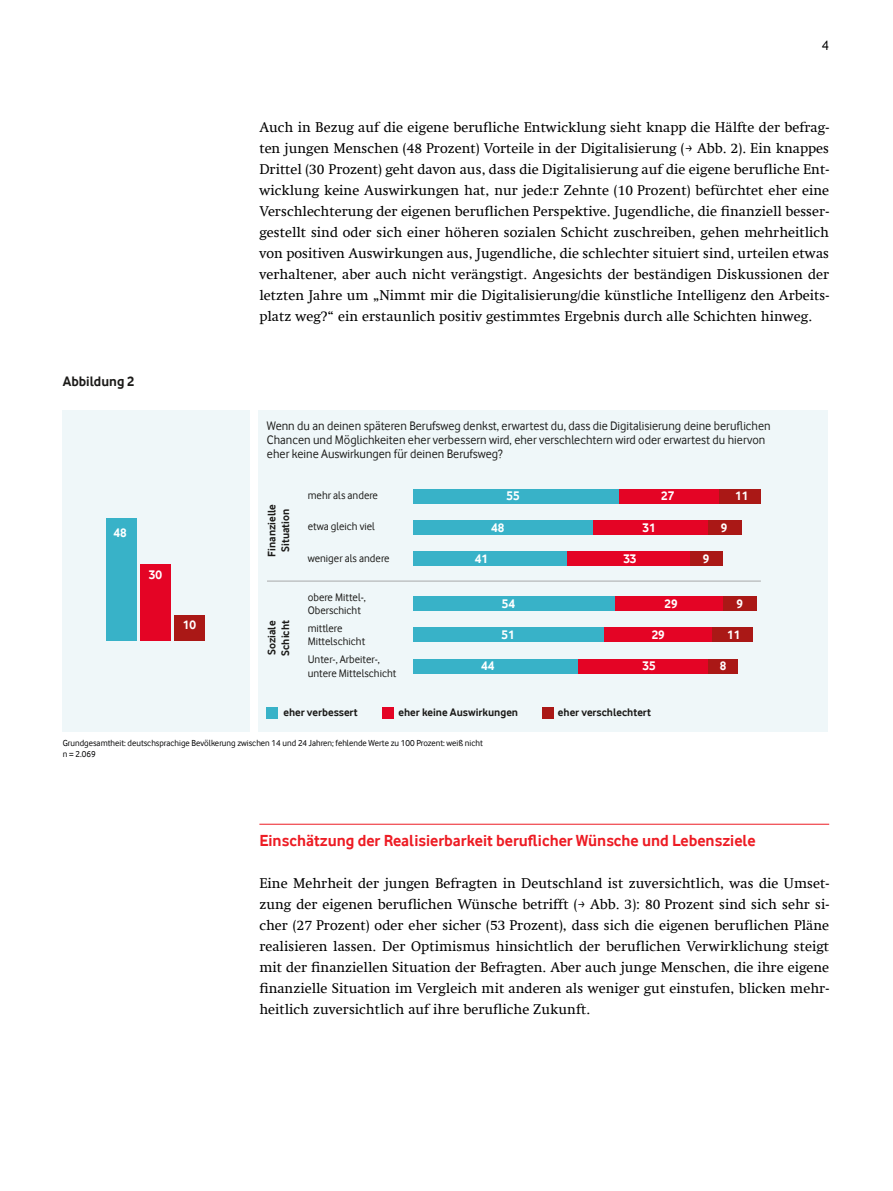
<style>
.page{position:relative;width:893px;height:1191px;background:#fff}
.page>*{position:absolute;margin:0;border:0;box-sizing:border-box;transform-origin:0 0}
.Subheadline_Fließtext{font:700 16.5px "Vodafone Rg";color:#ed1c24}
.Fließtext{font:14.25px/21px "Swift Com";color:#000;text-align:justify}
.t1{font:14.25px "Vodafone Rg";color:#000}
.t2{font:700 14.1px "Vodafone Rg";color:#1b1a18}
.t3{font:700 12.9px "Vodafone Rg";color:#fff}
.t4{font:12.75px/14.1px "Vodafone Rg";color:#1e1e1c}
.t5{font:11.25px/13.5px "Vodafone Rg";color:#1b1a18}
.t6{font:700 11.25px/13.5px "Vodafone Rg";color:#1b1a18;text-align:center}
.t7{font:9px/11.6px "Vodafone Rg";color:#020203}
.s1{font-family:"Montserrat"}
</style>
<div class="page">
<hr style="left:259px;top:824px;width:570px;height:1px;background:#ed1c24">
<div style="left:258px;top:410px;width:570px;height:321px;background:#eff7f9"></div>
<div style="left:63px;top:410px;width:187px;height:321px;background:#eff7f9"></div>
<div style="left:723px;top:596px;width:34px;height:15px;background:#aa1816"></div>
<div style="left:615px;top:596px;width:108px;height:15px;background:#e40425"></div>
<div style="left:413px;top:596px;width:202px;height:15px;background:#38b2c8"></div>
<div style="left:719px;top:489px;width:41px;height:14px;background:#aa1816"></div>
<div style="left:618px;top:489px;width:101px;height:14px;background:#e40425"></div>
<div style="left:413px;top:489px;width:205px;height:14px;background:#38b2c8"></div>
<div style="left:708px;top:520px;width:34px;height:14px;background:#aa1816"></div>
<div style="left:592px;top:520px;width:116px;height:14px;background:#e40425"></div>
<div style="left:413px;top:520px;width:179px;height:14px;background:#38b2c8"></div>
<div style="left:689px;top:551px;width:34px;height:14px;background:#aa1816"></div>
<div style="left:566px;top:551px;width:123px;height:14px;background:#e40425"></div>
<div style="left:413px;top:551px;width:153px;height:14px;background:#38b2c8"></div>
<div style="left:712px;top:627px;width:41px;height:15px;background:#aa1816"></div>
<div style="left:604px;top:627px;width:108px;height:15px;background:#e40425"></div>
<div style="left:413px;top:627px;width:191px;height:15px;background:#38b2c8"></div>
<div style="left:267px;top:707px;width:11px;height:11px;background:#38b2c8"></div>
<div style="left:382px;top:707px;width:11px;height:11px;background:#e40425"></div>
<div style="left:542px;top:707px;width:11px;height:11px;background:#aa1816"></div>
<hr style="left:267px;top:580px;width:494px;height:1px;background:#a8a8a9">
<div style="left:174px;top:615px;width:31px;height:25px;background:#aa1816"></div>
<div style="left:140px;top:564px;width:31px;height:76px;background:#e40425"></div>
<div style="left:106px;top:518px;width:31px;height:122px;background:#38b2c8"></div>
<div style="left:708px;top:659px;width:30px;height:14px;background:#aa1816"></div>
<div style="left:577px;top:659px;width:131px;height:14px;background:#e40425"></div>
<div style="left:413px;top:659px;width:164px;height:14px;background:#38b2c8"></div>
<p class="t1" style="left:822px;top:37px;width:9px">4</p>
<p class="t2" style="left:63px;top:373px;width:73px">Abbildung 2</p>
<p class="t3" style="left:114px;top:525px;width:15px">48</p>
<p class="t3" style="left:149px;top:567px;width:15px">30</p>
<p class="t3" style="left:183px;top:617px;width:15px">10</p>
<p class="Fließtext" style="left:259px;top:116px;width:571px">Auch in Bezug auf die eigene berufliche Entwicklung sieht knapp die Hälfte der befrag&shy;ten jungen Menschen (48 Prozent) Vorteile in der Digitalisierung (<span class="s1">→</span> Abb. 2). Ein knappes Drittel (30 Prozent) geht davon aus, dass die Digitalisierung auf die eigene berufliche Ent&shy;wicklung keine Auswirkungen hat, nur jede:r Zehnte (10 Prozent) befürchtet eher eine Verschlechterung der eigenen beruflichen Perspektive. Jugendliche, die finanziell besser&shy;gestellt sind oder sich einer höheren sozialen Schicht zuschreiben, gehen mehrheitlich von positiven Auswirkungen aus, Jugendliche, die schlechter situiert sind, urteilen etwas verhaltener, aber auch nicht verängstigt. Angesichts der beständigen Diskussionen der letzten Jahre um „Nimmt mir die Digitalisierung/die künstliche Intelligenz den Arbeits&shy;platz weg?“ ein erstaunlich positiv gestimmtes Ergebnis durch alle Schichten hinweg.</p>
<p class="t4" style="left:267px;top:419px;width:505px">Wenn du an deinen späteren Berufsweg denkst, erwartest du, dass die Digitalisierung deine beruflichen<br>Chancen und Möglichkeiten eher verbessern wird, eher verschlechtern wird oder erwartest du hiervon eher keine Auswirkungen für deinen Berufsweg?</p>
<p class="t6" style="left:265px;top:556px;width:54px;rotate:-90deg">Finanzielle<br>Situation</p>
<p class="t6" style="left:265px;top:655px;width:37px;text-align:left;rotate:-90deg">Soziale<br>Schicht</p>
<p class="t5" style="left:308px;top:489px;width:72px">mehr als andere</p>
<p class="t5" style="left:308px;top:519px;width:69px">etwa gleich viel</p>
<p class="t5" style="left:308px;top:551px;width:83px">weniger als andere</p>
<p class="t5" style="left:308px;top:590px;width:60px">obere Mittel-,<br>Oberschicht</p>
<p class="t5" style="left:308px;top:621px;width:59px">mittlere<br>Mittelschicht</p>
<p class="t5" style="left:308px;top:652px;width:90px">Unter-, Arbeiter-, untere Mittelschicht</p>
<p class="t3" style="left:506px;top:488px;width:15px">55</p>
<p class="t3" style="left:661px;top:488px;width:15px">27</p>
<p class="t3" style="left:735px;top:488px;width:15px">11</p>
<p class="t3" style="left:721px;top:520px;width:8px">9</p>
<p class="t3" style="left:703px;top:551px;width:8px">9</p>
<p class="t3" style="left:491px;top:520px;width:15px">48</p>
<p class="t3" style="left:643px;top:520px;width:15px">31</p>
<p class="t3" style="left:475px;top:551px;width:15px">41</p>
<p class="t3" style="left:623px;top:551px;width:15px">33</p>
<p class="t3" style="left:502px;top:596px;width:15px">54</p>
<p class="t3" style="left:665px;top:596px;width:15px">29</p>
<p class="t3" style="left:736px;top:596px;width:8px">9</p>
<p class="t3" style="left:501px;top:627px;width:15px">51</p>
<p class="t3" style="left:652px;top:627px;width:15px">29</p>
<p class="t3" style="left:727px;top:627px;width:15px">11</p>
<p class="t3" style="left:481px;top:658px;width:15px">44</p>
<p class="t3" style="left:643px;top:658px;width:15px">35</p>
<p class="t3" style="left:720px;top:658px;width:8px">8</p>
<p class="t6" style="left:283px;top:706px;width:76px">eher verbessert</p>
<p class="t6" style="left:398px;top:706px;width:121px">eher keine Auswirkungen</p>
<p class="t6" style="left:558px;top:706px;width:95px">eher verschlechtert</p>
<p class="t7" style="left:63px;top:737px;width:421px">Grundgesamtheit: deutschsprachige Bevölkerung zwischen 14 und 24 Jahren; fehlende Werte zu 100 Prozent: weiß nicht n = 2.069</p>
<p class="Subheadline_Fließtext" style="left:259px;top:831px;width:498px">Einschätzung der Realisierbarkeit beruflicher Wünsche und Lebensziele</p>
<p class="Fließtext" style="left:259px;top:872px;width:571px">Eine Mehrheit der jungen Befragten in Deutschland ist zuversichtlich, was die Umset&shy;zung der eigenen beruflichen Wünsche betrifft (<span class="s1">→</span> Abb. 3): 80 Prozent sind sich sehr si&shy;cher (27 Prozent) oder eher sicher (53 Prozent), dass sich die eigenen beruflichen Pläne realisieren lassen. Der Optimismus hinsichtlich der beruflichen Verwirklichung steigt mit der finanziellen Situation der Befragten. Aber auch junge Menschen, die ihre eigene finanzielle Situation im Vergleich mit anderen als weniger gut einstufen, blicken mehr&shy;heitlich zuversichtlich auf ihre berufliche Zukunft.</p>
</div>
